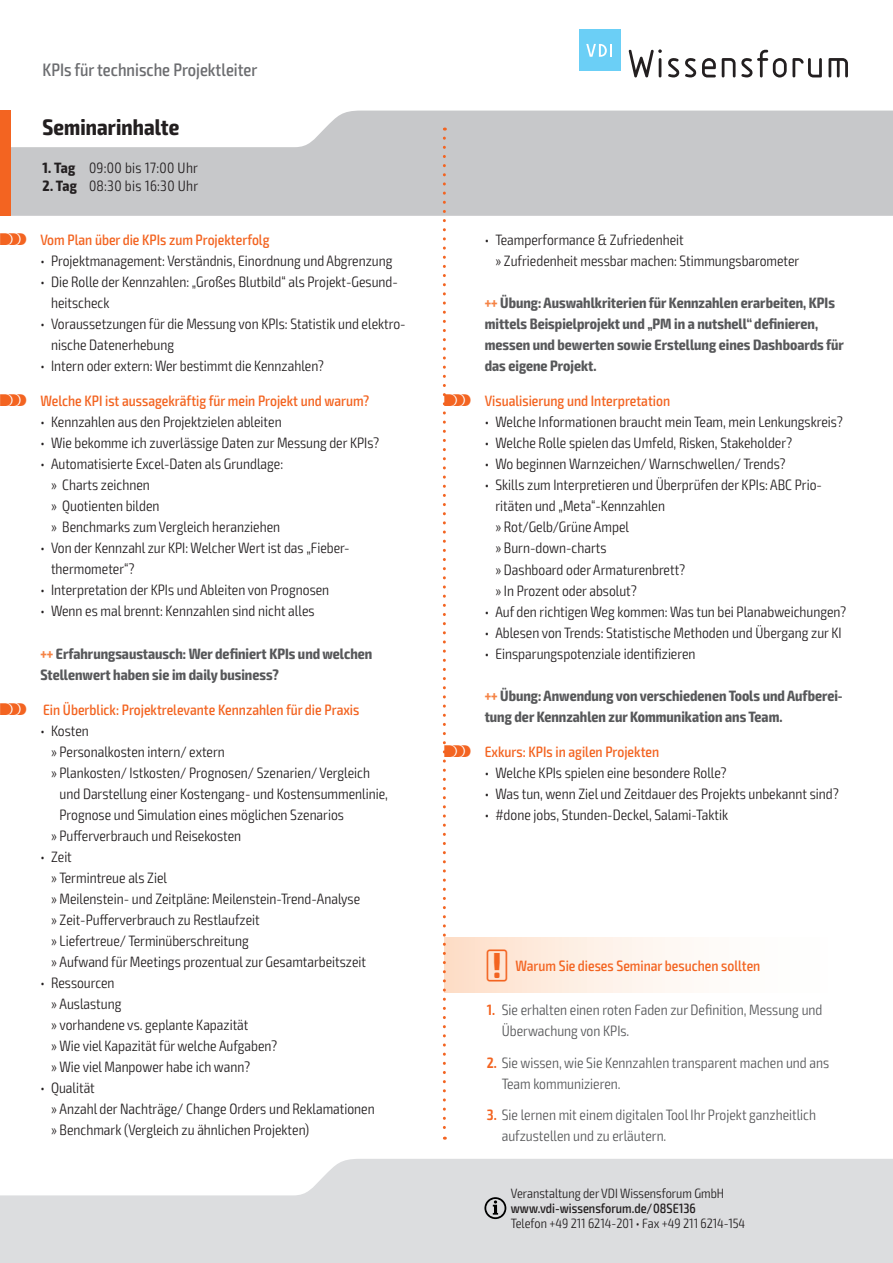
<style>
.page{position:relative;width:893px;height:1263px;background:#fff}
.page>*{position:absolute;margin:0;border:0;box-sizing:border-box;transform-origin:0 0}
.t1{font:700 condensed 22.5px "Exo 2";letter-spacing:.005em;color:#231f20}
.t2{font:500 condensed 18px "Exo 2";color:#6c6d70}
.t3{font:300 condensed 15px/21px "Exo 2";color:#231f20}
.t4{font:700 condensed 15px/21px "Exo 2";color:#57585a}
.t5{font:500 condensed 15px "Exo 2";color:#f36421}
.t6{font:300 condensed 15px/21px "Exo 2";color:#57585a}
.t7{font:300 condensed 15px "Exo 2";letter-spacing:.02em;color:#231f20}
.t8{font:300 condensed 13.5px "Exo 2";color:#231f20}
.t9{font:500 condensed 13.5px "Exo 2";color:#231f20}
.s1{font-weight:700}
.s2{font-family:"VDI Iconset S4 A Regular";font-weight:400;font-stretch:normal}
.s3{color:#f58345}
.s4{font-weight:600;color:#f36421}
</style>
<div class="page">
<svg style="left:0;top:1159px;width:893px;height:104px;fill:#dcdddf"></svg>
<svg style="left:11px;top:111px;width:882px;height:105px;fill:#c7c8ca"></svg>
<div style="left:0;top:111px;width:11px;height:105px;background:#f36421"></div>
<svg style="left:484px;top:1197px;width:22px;height:22px"></svg>
<svg style="left:629px;top:49px;width:33px;height:28px"></svg>
<svg style="left:668px;top:58px;width:11px;height:19px"></svg>
<svg style="left:685px;top:58px;width:11px;height:19px"></svg>
<svg style="left:702px;top:58px;width:14px;height:19px"></svg>
<svg style="left:722px;top:58px;width:13px;height:19px"></svg>
<svg style="left:741px;top:50px;width:81px;height:27px"></svg>
<svg style="left:828px;top:58px;width:20px;height:19px"></svg>
<div style="left:579px;top:30px;width:41px;height:41px;background:#6bcff6"></div>
<svg style="left:586px;top:44px;width:26px;height:13px"></svg>
<div style="left:444px;top:937px;width:406px;height:55px;background:linear-gradient(to right,#fde2ce,#feffff)"></div>
<svg style="left:443px;top:138px;width:3px;height:1002px"></svg>
<p class="t2" style="left:43px;top:59px;width:216px">KPIs für technische Projektleiter</p>
<h1 class="t1" style="left:43px;top:113px;width:138px">Seminarinhalte</h1>
<p class="t7" style="left:43px;top:159px;width:157px"><span class="s1">1. Tag</span> 09:00 bis 17:00 Uhr</p>
<p class="t7" style="left:43px;top:177px;width:157px"><span class="s1">2. Tag</span> 08:30 bis 16:30 Uhr</p>
<p class="t5" style="left:0;top:230px;width:271px"><span class="s2">S</span> Vom Plan über die KPIs zum Projekterfolg</p>
<p class="t3" style="left:40px;top:250px;width:354px">• Projektmanagement: Verständnis, Einordnung und Abgrenzung</p>
<p class="t3" style="left:51px;top:271px;width:348px;text-indent:-11px">• Die Rolle der Kennzahlen: „Großes Blutbild“ als Projekt-Gesund&shy;heitscheck</p>
<p class="t3" style="left:51px;top:313px;width:356px;text-indent:-11px">• Voraussetzungen für die Messung von KPIs: Statistik und elektro&shy;nische Datenerhebung</p>
<p class="t3" style="left:40px;top:355px;width:285px">• Intern oder extern: Wer bestimmt die Kennzahlen?</p>
<p class="t5" style="left:0;top:392px;width:371px"><span class="s2">S</span> Welche KPI ist aussagekräftig für mein Projekt und warum?</p>
<p class="t3" style="left:40px;top:412px;width:243px">• Kennzahlen aus den Projektzielen ableiten</p>
<p class="t3" style="left:40px;top:433px;width:340px">• Wie bekomme ich zuverlässige Daten zur Messung der KPIs?</p>
<p class="t3" style="left:51px;top:454px;width:234px;text-indent:-11px">• Automatisierte Excel-Daten als Grundlage: » Charts zeichnen<br>» Quotienten bilden<br>» Benchmarks zum Vergleich heranziehen</p>
<p class="t3" style="left:51px;top:538px;width:298px;text-indent:-11px">• Von der Kennzahl zur KPI: Welcher Wert ist das „Fieber&shy;thermometer“?</p>
<p class="t3" style="left:40px;top:580px;width:290px">• Interpretation der KPIs und Ableiten von Prognosen</p>
<p class="t3" style="left:40px;top:601px;width:276px">• Wenn es mal brennt: Kennzahlen sind nicht alles</p>
<p class="t4" style="left:40px;top:643px;width:333px"><span class="s3">+++</span> Erfahrungsaustausch: Wer definiert KPIs und welchen<br>Stellenwert haben sie im daily business?</p>
<p class="t5" style="left:0;top:701px;width:361px"><span class="s2">S</span> Ein Überblick: Projektrelevante Kennzahlen für die Praxis</p>
<p class="t3" style="left:40px;top:721px;width:50px">• Kosten</p>
<p class="t3" style="left:51px;top:742px;width:175px">» Personalkosten intern/ extern</p>
<p class="t3" style="left:51px;top:763px;width:321px">» Plankosten/ Istkosten/ Prognosen/ Szenarien/ Vergleich</p>
<p class="t3" style="left:60px;top:784px;width:330px">und Darstellung einer Kostengang- und Kostensummenlinie,</p>
<p class="t3" style="left:60px;top:805px;width:286px">Prognose und Simulation eines möglichen Szenarios</p>
<p class="t3" style="left:51px;top:826px;width:192px">» Pufferverbrauch und Reisekosten</p>
<p class="t3" style="left:51px;top:847px;width:317px;text-indent:-11px">• Zeit<br>» Termintreue als Ziel<br>» Meilenstein- und Zeitpläne: Meilenstein-Trend-Analyse » Zeit-Pufferverbrauch zu Restlaufzeit<br>» Liefertreue/ Terminüberschreitung<br>» Aufwand für Meetings prozentual zur Gesamtarbeitszeit</p>
<p class="t3" style="left:51px;top:973px;width:228px;text-indent:-11px">• Ressourcen<br>» Auslastung<br>» vorhandene vs. geplante Kapazität<br>» Wie viel Kapazität für welche Aufgaben? » Wie viel Manpower habe ich wann?</p>
<p class="t3" style="left:51px;top:1078px;width:325px;text-indent:-11px">• Qualität<br>» Anzahl der Nachträge/ Change Orders und Reklamationen » Benchmark (Vergleich zu ähnlichen Projekten)</p>
<p class="t3" style="left:495px;top:229px;width:306px;text-indent:-11px">• Teamperformance &amp; Zufriedenheit<br>» Zufriedenheit messbar machen: Stimmungsbarometer</p>
<p class="t4" style="left:485px;top:292px;width:361px"><span class="s3">+++</span> Übung: Auswahlkriterien für Kennzahlen erarbeiten, KPIs mittels Beispielprojekt und „PM in a nutshell“ definieren, messen und bewerten sowie Erstellung eines Dashboards für das eigene Projekt.</p>
<p class="t5" style="left:444px;top:392px;width:227px"><span class="s2">S</span> Visualisierung und Interpretation</p>
<p class="t3" style="left:485px;top:412px;width:359px">• Welche Informationen braucht mein Team, mein Lenkungskreis?</p>
<p class="t3" style="left:485px;top:433px;width:309px">• Welche Rolle spielen das Umfeld, Risken, Stakeholder?</p>
<p class="t3" style="left:485px;top:454px;width:302px">• Wo beginnen Warnzeichen/ Warnschwellen/ Trends?</p>
<p class="t3" style="left:495px;top:475px;width:326px;text-indent:-11px">• Skills zum Interpretieren und Überprüfen der KPIs: ABC Prio&shy;ritäten und „Meta“-Kennzahlen<br>» Rot/Gelb/Grüne Ampel<br>» Burn-down-charts<br>» Dashboard oder Armaturenbrett?<br>» In Prozent oder absolut?</p>
<p class="t3" style="left:485px;top:601px;width:363px">• Auf den richtigen Weg kommen: Was tun bei Planabweichungen?</p>
<p class="t3" style="left:485px;top:622px;width:358px">• Ablesen von Trends: Statistische Methoden und Übergang zur KI</p>
<p class="t3" style="left:485px;top:643px;width:212px">• Einsparungspotenziale identifizieren</p>
<p class="t4" style="left:485px;top:685px;width:359px"><span class="s3">+++</span> Übung: Anwendung von verschiedenen Tools und Aufberei&shy;tung der Kennzahlen zur Kommunikation ans Team.</p>
<p class="t5" style="left:444px;top:743px;width:216px"><span class="s2">S</span> Exkurs: KPIs in agilen Projekten</p>
<p class="t3" style="left:485px;top:763px;width:243px">• Welche KPIs spielen eine besondere Rolle?</p>
<p class="t3" style="left:485px;top:784px;width:355px">• Was tun, wenn Ziel und Zeitdauer des Projekts unbekannt sind?</p>
<p class="t3" style="left:485px;top:805px;width:245px">• #done jobs, Stunden-Deckel, Salami-Taktik</p>
<p class="t5" style="left:487px;top:957px;width:275px"><span class="s2">!</span> Warum Sie dieses Seminar besuchen sollten</p>
<p class="t6" style="left:502px;top:1000px;width:322px;text-indent:-15px"><span class="s4">1.</span> Sie erhalten einen roten Faden zur Definition, Messung und<br>Überwachung von KPIs.</p>
<p class="t6" style="left:502px;top:1052px;width:329px;text-indent:-15px"><span class="s4">2.</span> Sie wissen, wie Sie Kennzahlen transparent machen und ans<br>Team kommunizieren.</p>
<p class="t6" style="left:502px;top:1105px;width:316px;text-indent:-15px"><span class="s4">3.</span> Sie lernen mit einem digitalen Tool Ihr Projekt ganzheitlich aufzustellen und zu erläutern.</p>
<p class="t8" style="left:511px;top:1185px;width:215px">Veranstaltung der VDI Wissensforum GmbH</p>
<p class="t9" style="left:511px;top:1200px;width:187px">www.vdi-wissensforum.de/08SE136</p>
<p class="t8" style="left:511px;top:1215px;width:236px">Telefon +49 211 6214-201 • Fax +49 211 6214-154</p>
</div>
